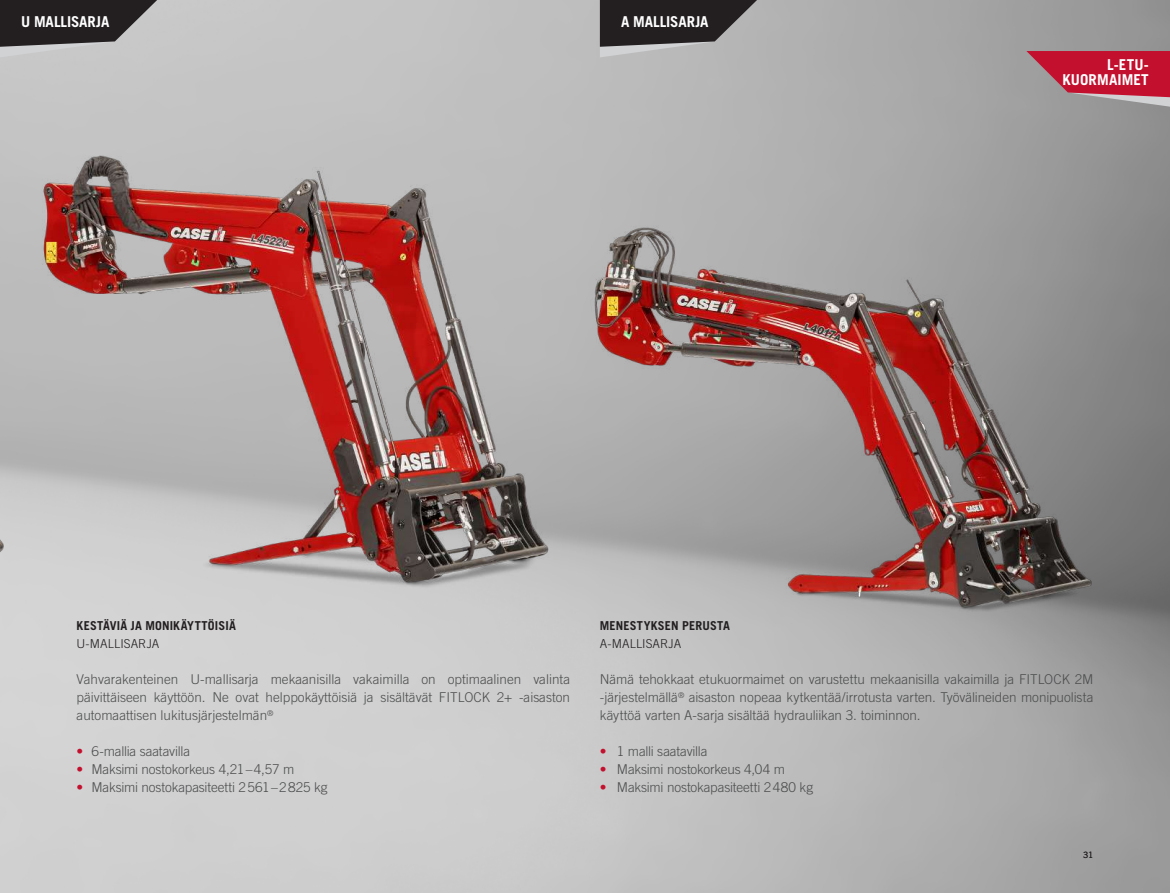
<style>
.page{position:relative;width:1170px;height:893px;background:#fff}
.page>*{position:absolute;margin:0;border:0;box-sizing:border-box;transform-origin:0 0}
.t1{font:700 15px/15px "Trade Gothic LT Pro";color:#fff;text-align:right}
.t2{font:300 13.5px/18px "Trade Gothic LT Pro";letter-spacing:-.01em;color:#4b4c4d;text-align:justify}
.t3{font:700 12.3px "Trade Gothic LT Pro";letter-spacing:.015em;color:#231f20}
.t4{font:300 12.3px "Trade Gothic LT Pro";letter-spacing:.005em;color:#231f20}
.t5{font:8.7px "Trade Gothic LT Pro";color:#231f20}
.s1{color:#c3102e}
</style>
<div class="page">
<img style="left:0;top:0;width:1169px;height:893px">
<img style="left:0;top:454px;width:17px;height:193px">
<svg style="left:0;top:0;width:157px;height:57px;background:#5b5859"></svg>
<svg style="left:600px;top:0;width:157px;height:57px;background:#565354"></svg>
<img style="left:26px;top:60px;width:548px;height:618px">
<img style="left:585px;top:100px;width:539px;height:631px">
<svg style="left:1026px;top:51px;width:143px;height:56px;background:#b84256"></svg>
<p class="t1" style="left:21px;top:14px;width:90px">U MALLISARJA</p>
<p class="t1" style="left:621px;top:14px;width:89px">A MALLISARJA</p>
<p class="t1" style="left:1062px;top:57px;width:88px">L-ETU-<br>KUORMAIMET</p>
<p class="t3" style="left:77px;top:618px;width:161px">KESTÄVIÄ JA MONIKÄYTTÖISIÄ</p>
<p class="t4" style="left:77px;top:636px;width:84px">U-MALLISARJA</p>
<p class="t2" style="left:77px;top:670px;width:495px">Vahvarakenteinen U-mallisarja mekaanisilla vakaimilla on optimaalinen valinta päivittäiseen käyttöön. Ne ovat helppokäyttöisiä ja sisältävät FITLOCK 2+ -aisaston automaattisen lukitusjärjestelmän<sup>®</sup></p>
<p class="t2" style="left:77px;top:742px;width:115px"><span class="s1">•</span> 6-mallia saatavilla</p>
<p class="t2" style="left:77px;top:760px;width:219px"><span class="s1">•</span> Maksimi nostokorkeus 4,21–4,57 m</p>
<p class="t2" style="left:77px;top:778px;width:252px"><span class="s1">•</span> Maksimi nostokapasiteetti 2561–2825 kg</p>
<p class="t3" style="left:600px;top:618px;width:131px">MENESTYKSEN PERUSTA</p>
<p class="t4" style="left:600px;top:636px;width:83px">A-MALLISARJA</p>
<p class="t2" style="left:600px;top:670px;width:495px">Nämä tehokkaat etukuormaimet on varustettu mekaanisilla vakaimilla ja FITLOCK 2M -järjestelmällä<sup>®</sup> aisaston nopeaa kytkentää/irrotusta varten. Työvälineiden monipuolista käyttöä varten A-sarja sisältää hydrauliikan 3. toiminnon.</p>
<p class="t2" style="left:600px;top:742px;width:109px"><span class="s1">•</span> 1 malli saatavilla</p>
<p class="t2" style="left:600px;top:760px;width:187px"><span class="s1">•</span> Maksimi nostokorkeus 4,04 m</p>
<p class="t2" style="left:600px;top:778px;width:215px"><span class="s1">•</span> Maksimi nostokapasiteetti 2480 kg</p>
<p class="t5" style="left:1083px;top:849px;width:12px">31</p>
</div>
